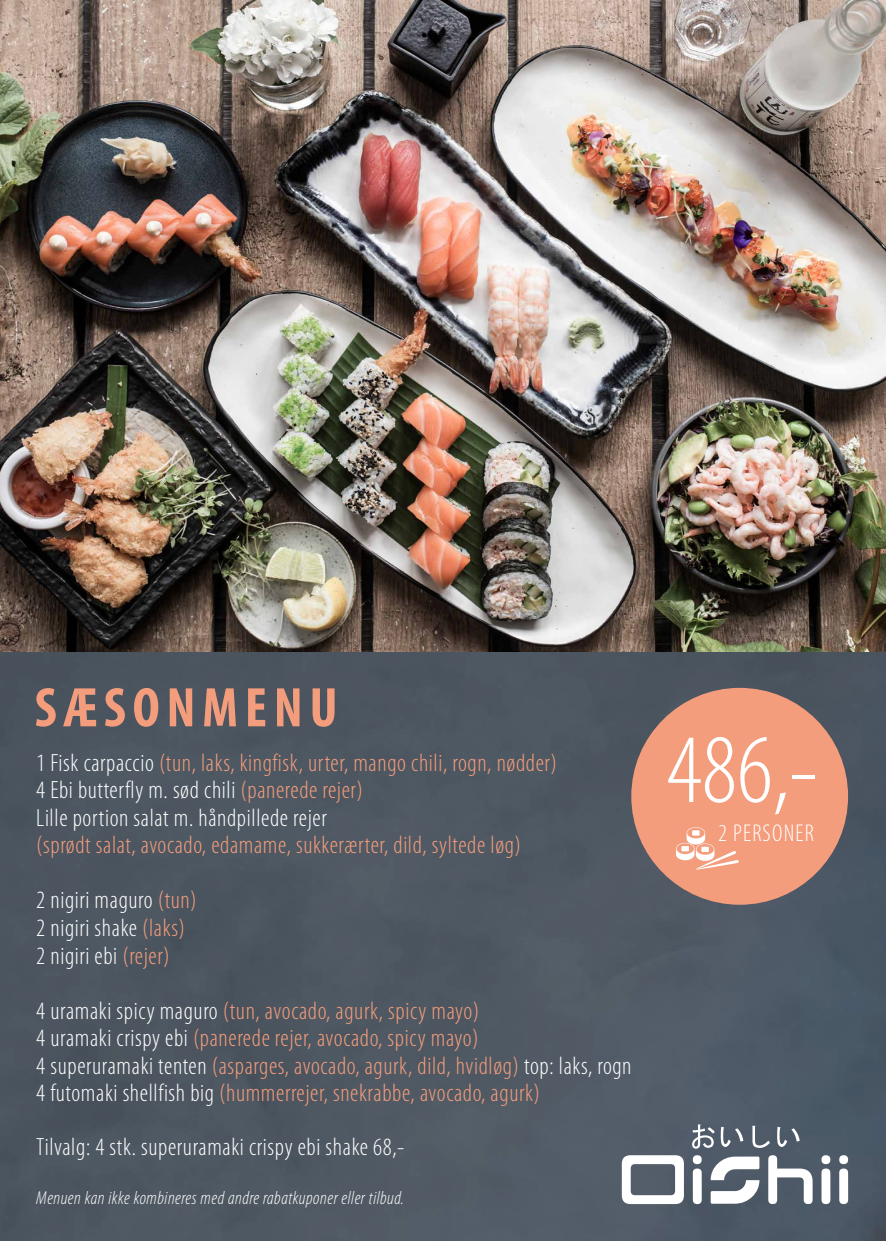
<style>
.page{position:relative;width:886px;height:1241px;background:#fff}
.page>*{position:absolute;margin:0;border:0;box-sizing:border-box;transform-origin:0 0}
.t1{font:300 condensed 98.81px "Myriad Pro";color:#fff}
.t2{font:700 condensed 56.25px "Myriad Pro";letter-spacing:.12em;color:#f49d7c}
.t3{font:300 condensed 25px/27.5px "Myriad Pro";letter-spacing:.025em;color:#f49d7c}
.t4{font:300 condensed 25px/27.5px "Myriad Pro";letter-spacing:.025em;color:#fff}
.t5{font:300 condensed 24.44px "Myriad Pro";letter-spacing:.05em;color:#fff}
.t6{font:italic 300 condensed 18.75px "Myriad Pro";letter-spacing:.025em;color:#fff}
.s1{color:#f49d7c}
.s2{color:#fff}
</style>
<div class="page">
<div style="left:0;top:651px;width:886px;height:589px;background:#4e5862"></div>
<svg style="left:711px;top:1156px;width:48px;height:47px"></svg>
<svg style="left:692px;top:1124px;width:23px;height:24px"></svg>
<svg style="left:721px;top:1126px;width:22px;height:20px"></svg>
<svg style="left:752px;top:1125px;width:18px;height:22px"></svg>
<svg style="left:777px;top:1126px;width:23px;height:20px"></svg>
<svg style="left:622px;top:1155px;width:62px;height:48px"></svg>
<svg style="left:693px;top:1155px;width:9px;height:48px"></svg>
<svg style="left:768px;top:1155px;width:44px;height:48px"></svg>
<svg style="left:821px;top:1155px;width:9px;height:48px"></svg>
<svg style="left:839px;top:1155px;width:9px;height:48px"></svg>
<img style="left:0;top:0;width:886px;height:651px">
<div style="left:631px;top:687px;width:217px;height:217px;background:#f49d7c;border-radius:50%"></div>
<svg style="left:676px;top:827px;width:63px;height:43px"></svg>
<h2 class="t2" style="left:35px;top:672px;width:305px">SÆSONMENU</h2>
<p class="t4" style="left:36px;top:748px;width:522px">1 Fisk carpaccio <span class="s1">(tun, laks, kingfisk, urter, mango chili, rogn, nødder)<br></span>4 Ebi butterfly m. sød chili <span class="s1">(panerede rejer)<br></span>Lille portion salat m. håndpillede rejer</p>
<p class="t3" style="left:36px;top:831px;width:486px">(sprødt salat, avocado, edamame, sukkerærter, dild, syltede løg)</p>
<p class="t4" style="left:36px;top:886px;width:162px">2 nigiri maguro <span class="s1">(tun)<br></span>2 nigiri shake <span class="s1">(laks)<br></span>2 nigiri ebi <span class="s1">(rejer)</span></p>
<p class="t3" style="left:36px;top:996px;width:597px"><span class="s2">4 uramaki spicy maguro</span> (tun, avocado, agurk, spicy mayo)<br><span class="s2">4 uramaki crispy ebi</span> (panerede rejer, avocado, spicy mayo)<br><span class="s2">4 superuramaki tenten</span> (asparges, avocado, agurk, dild, hvidløg) <span class="s2">top: laks, rogn 4 futomaki shellfish big</span> (hummerrejer, snekrabbe, avocado, agurk)</p>
<p class="t4" style="left:36px;top:1132px;width:370px">Tilvalg: 4 stk. superuramaki crispy ebi shake 68,-</p>
<p class="t6" style="left:36px;top:1186px;width:369px">Menuen kan ikke kombineres med andre rabatkuponer eller tilbud.</p>
<h1 class="t1" style="left:666px;top:710px;width:154px">486,-</h1>
<p class="t5" style="left:718px;top:818px;width:97px">2 PERSONER</p>
</div>
